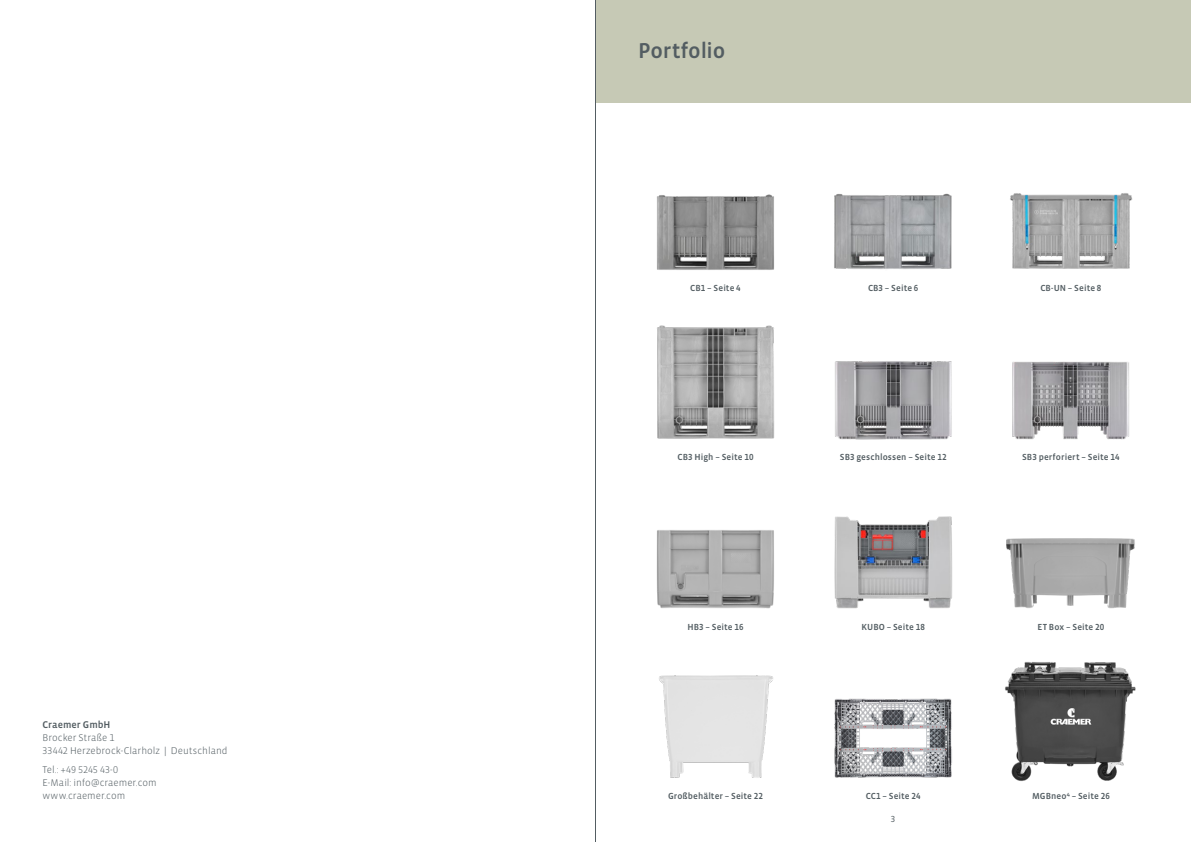
<style>
.page{position:relative;width:1191px;height:842px;background:#fff}
.page>*{position:absolute;margin:0;border:0;box-sizing:border-box;transform-origin:0 0}
.t1{font:500 22px "Vista Sans OT";letter-spacing:-.01em;color:#535d62}
.CR___Adresse{font:300 10px "Vista Sans OT";color:#535d62}
.CR___Adresse-2{font:500 10px "Vista Sans OT";letter-spacing:.005em;color:#535d62}
.t2{font:500 9px "Vista Sans OT";letter-spacing:.01em;color:#535d62}
.t3{font:9px "Vista Sans OT";color:#535d62}
</style>
<div class="page">
<div style="left:595px;top:0;width:596px;height:102px;background:#c6c9b5"></div>
<img style="left:656px;top:530px;width:118px;height:79px">
<img style="left:834px;top:516px;width:118px;height:93px">
<img style="left:834px;top:698px;width:118px;height:80px">
<img style="left:657px;top:195px;width:117px;height:75px">
<img style="left:834px;top:194px;width:118px;height:75px">
<img style="left:657px;top:325px;width:117px;height:114px">
<img style="left:835px;top:361px;width:117px;height:79px">
<img style="left:1012px;top:361px;width:117px;height:78px">
<img style="left:1010px;top:193px;width:122px;height:76px">
<img style="left:1006px;top:538px;width:129px;height:70px">
<img style="left:659px;top:675px;width:114px;height:103px">
<img style="left:1005px;top:662px;width:131px;height:119px">
<hr style="left:595px;top:0;width:1px;height:842px;background:#535d62">
<p class="CR___Adresse-2" style="left:43px;top:719px;width:70px">Craemer GmbH</p>
<p class="CR___Adresse" style="left:43px;top:732px;width:73px">Brocker Straße 1</p>
<p class="CR___Adresse" style="left:43px;top:745px;width:187px">33442 Herzebrock-Clarholz | Deutschland</p>
<p class="CR___Adresse" style="left:43px;top:765px;width:77px">Tel.: +49 5245 43-0</p>
<p class="CR___Adresse" style="left:43px;top:778px;width:116px">E-Mail: info@craemer.com</p>
<p class="CR___Adresse" style="left:43px;top:791px;width:84px">www.craemer.com</p>
<p class="t1" style="left:638px;top:39px;width:89px">Portfolio</p>
<p class="t2" style="left:690px;top:283px;width:52px">CB1 – Seite 4</p>
<p class="t2" style="left:868px;top:283px;width:52px">CB3 – Seite 6</p>
<p class="t2" style="left:1040px;top:283px;width:63px">CB-UN – Seite 8</p>
<p class="t2" style="left:677px;top:453px;width:78px">CB3 High – Seite 10</p>
<p class="t2" style="left:840px;top:453px;width:108px">SB3 geschlossen – Seite 12</p>
<p class="t2" style="left:1022px;top:453px;width:99px">SB3 perforiert – Seite 14</p>
<p class="t2" style="left:687px;top:622px;width:58px">HB3 – Seite 16</p>
<p class="t2" style="left:861px;top:622px;width:65px">KUBO – Seite 18</p>
<p class="t2" style="left:1037px;top:622px;width:68px">ET Box – Seite 20</p>
<p class="t2" style="left:668px;top:791px;width:97px">Großbehälter – Seite 22</p>
<p class="t2" style="left:865px;top:791px;width:57px">CC1 – Seite 24</p>
<p class="t3" style="left:891px;top:814px;width:6px">3</p>
<p class="t2" style="left:1032px;top:791px;width:79px">MGBneo4 – Seite 26</p>
</div>
